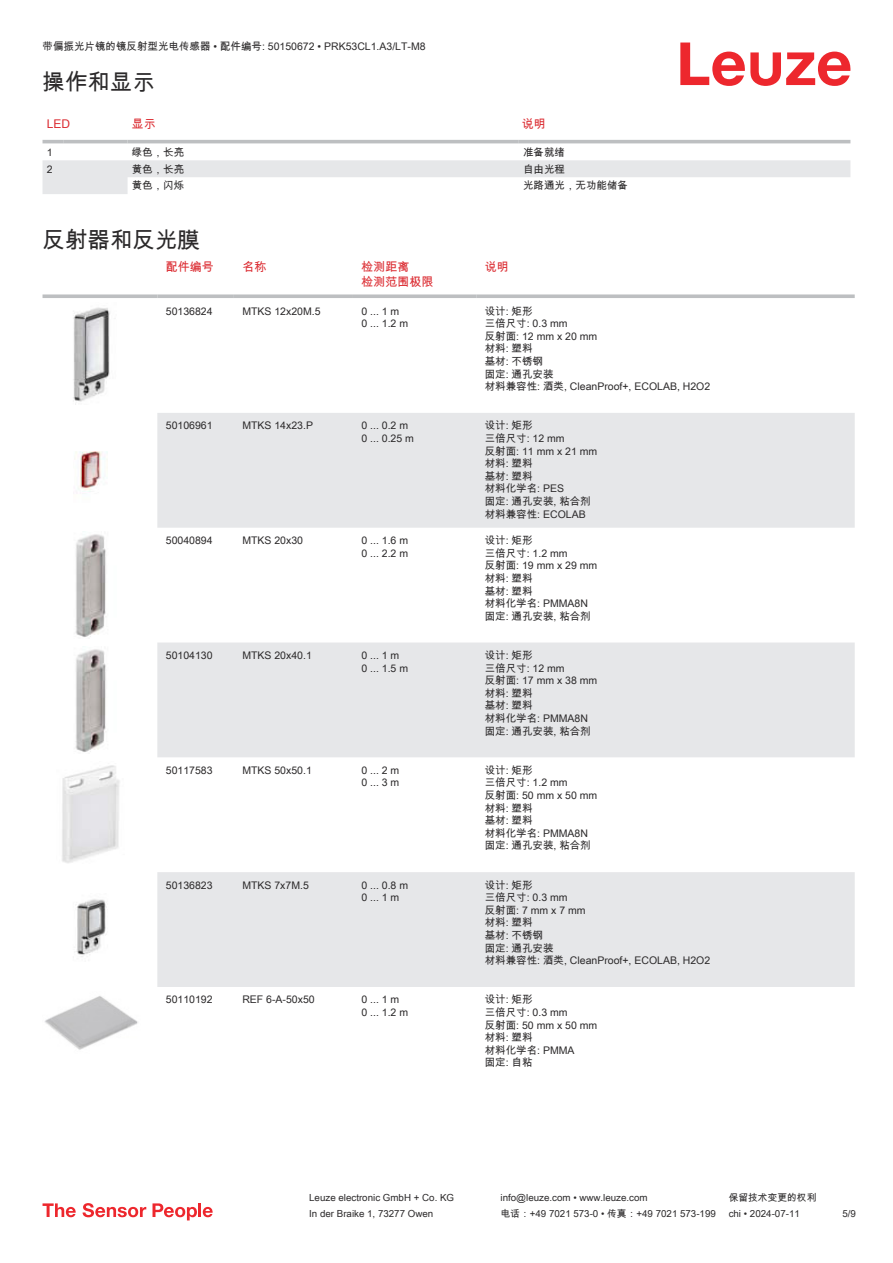
<style>
.page{position:relative;width:893px;height:1263px;background:#fff}
.page>*{position:absolute;margin:0;border:0;box-sizing:border-box;transform-origin:0 0}
.t1{font:22.5px "Arial Unicode MS";color:#2b292a}
.t2{font:12px/14.4px "Arial Unicode MS";color:#db2a30}
.t3{font:10.5px/12.6px "Arial Unicode MS";color:#2b292a}
.t4{font:9.75px "Arial Unicode MS";color:#2b292a}
</style>
<div class="page">
<svg style="left:680px;top:43px;width:170px;height:43px"></svg>
<svg style="left:43px;top:143px;width:807px;height:1px"></svg>
<svg style="left:43px;top:160px;width:807px;height:34px"></svg>
<hr style="left:43px;top:140px;width:21px;height:3px;background:#bdbfc1">
<hr style="left:64px;top:140px;width:64px;height:3px;background:#bdbfc1">
<hr style="left:128px;top:140px;width:391px;height:3px;background:#bdbfc1">
<hr style="left:519px;top:140px;width:331px;height:3px;background:#bdbfc1">
<svg style="left:157px;top:413px;width:698px;height:574px;fill:#e6e7e9"></svg>
<svg style="left:43px;top:294px;width:114px;height:4px"></svg>
<svg style="left:157px;top:294px;width:77px;height:4px"></svg>
<svg style="left:234px;top:294px;width:119px;height:4px"></svg>
<svg style="left:353px;top:294px;width:123px;height:4px"></svg>
<svg style="left:476px;top:294px;width:379px;height:4px;background:#c4c6c8"></svg>
<img style="left:73px;top:307px;width:37px;height:98px">
<img style="left:75px;top:451px;width:33px;height:42px">
<img style="left:75px;top:534px;width:31px;height:103px">
<img style="left:75px;top:649px;width:31px;height:103px">
<img style="left:62px;top:765px;width:58px;height:98px">
<img style="left:76px;top:899px;width:31px;height:58px">
<img style="left:44px;top:996px;width:94px;height:54px">
<svg style="left:43px;top:1203px;width:33px;height:14px"></svg>
<svg style="left:83px;top:1203px;width:63px;height:14px"></svg>
<svg style="left:153px;top:1203px;width:44px;height:17px"></svg>
<hr style="left:198px;top:1203px;width:3px;height:14px;background:#ed272d">
<svg style="left:203px;top:1207px;width:10px;height:10px"></svg>
<p class="t3" style="left:43px;top:40px;width:385px">带偏振光片镜的镜反射型光电传感器 • 配件编号: 50150672 • PRK53CL1.A3/LT-M8</p>
<h1 class="t1" style="left:43px;top:66px;width:114px">操作和显示</h1>
<p class="t2" style="left:47px;top:116px;width:25px">LED</p>
<p class="t2" style="left:132px;top:116px;width:25px">显示</p>
<p class="t2" style="left:522px;top:116px;width:25px">说明</p>
<p class="t3" style="left:47px;top:145px;width:7px">1</p>
<p class="t3" style="left:132px;top:145px;width:54px">绿色，长亮</p>
<p class="t3" style="left:523px;top:145px;width:43px">准备就绪</p>
<p class="t3" style="left:47px;top:162px;width:7px">2</p>
<p class="t3" style="left:132px;top:162px;width:54px">黄色，长亮</p>
<p class="t3" style="left:523px;top:162px;width:43px">自由光程</p>
<p class="t3" style="left:132px;top:179px;width:54px">黄色，闪烁</p>
<p class="t3" style="left:523px;top:179px;width:106px">光路通光，无功能储备</p>
<h1 class="t1" style="left:43px;top:224px;width:159px">反射器和反光膜</h1>
<p class="t2" style="left:166px;top:259px;width:49px">配件编号</p>
<p class="t2" style="left:242px;top:259px;width:25px">名称</p>
<p class="t2" style="left:361px;top:259px;width:74px">检测距离<br>检测范围极限</p>
<p class="t2" style="left:485px;top:259px;width:25px">说明</p>
<p class="t3" style="left:166px;top:304px;width:48px">50136824</p>
<p class="t3" style="left:242px;top:304px;width:80px">MTKS 12x20M.5</p>
<p class="t3" style="left:361px;top:304px;width:48px">0 ... 1 m<br>0 ... 1.2 m</p>
<p class="t3" style="left:485px;top:304px;width:227px">设计: 矩形<br>三倍尺寸: 0.3 mm<br>反射面: 12 mm x 20 mm<br>材料: 塑料<br>基材: 不锈钢<br>固定: 通孔安装<br>材料兼容性: 酒类, CleanProof+, ECOLAB, H2O2</p>
<p class="t3" style="left:166px;top:419px;width:48px">50106961</p>
<p class="t3" style="left:242px;top:419px;width:72px">MTKS 14x23.P</p>
<p class="t3" style="left:361px;top:419px;width:54px">0 ... 0.2 m<br>0 ... 0.25 m</p>
<p class="t3" style="left:485px;top:419px;width:114px">设计: 矩形<br>三倍尺寸: 12 mm<br>反射面: 11 mm x 21 mm材料: 塑料<br>基材: 塑料<br>材料化学名: PES<br>固定: 通孔安装, 粘合剂材料兼容性: ECOLAB</p>
<p class="t3" style="left:166px;top:534px;width:48px">50040894</p>
<p class="t3" style="left:242px;top:534px;width:62px">MTKS 20x30</p>
<p class="t3" style="left:361px;top:534px;width:48px">0 ... 1.6 m<br>0 ... 2.2 m</p>
<p class="t3" style="left:485px;top:534px;width:114px">设计: 矩形<br>三倍尺寸: 1.2 mm<br>反射面: 19 mm x 29 mm材料: 塑料<br>基材: 塑料<br>材料化学名: PMMA8N固定: 通孔安装, 粘合剂</p>
<p class="t3" style="left:166px;top:649px;width:48px">50104130</p>
<p class="t3" style="left:242px;top:649px;width:71px">MTKS 20x40.1</p>
<p class="t3" style="left:361px;top:649px;width:48px">0 ... 1 m<br>0 ... 1.5 m</p>
<p class="t3" style="left:485px;top:649px;width:114px">设计: 矩形<br>三倍尺寸: 12 mm<br>反射面: 17 mm x 38 mm材料: 塑料<br>基材: 塑料<br>材料化学名: PMMA8N固定: 通孔安装, 粘合剂</p>
<p class="t3" style="left:166px;top:763px;width:48px">50117583</p>
<p class="t3" style="left:242px;top:763px;width:71px">MTKS 50x50.1</p>
<p class="t3" style="left:361px;top:763px;width:39px">0 ... 2 m<br>0 ... 3 m</p>
<p class="t3" style="left:485px;top:763px;width:114px">设计: 矩形<br>三倍尺寸: 1.2 mm<br>反射面: 50 mm x 50 mm材料: 塑料<br>基材: 塑料<br>材料化学名: PMMA8N固定: 通孔安装, 粘合剂</p>
<p class="t3" style="left:166px;top:878px;width:48px">50136823</p>
<p class="t3" style="left:242px;top:878px;width:68px">MTKS 7x7M.5</p>
<p class="t3" style="left:361px;top:878px;width:48px">0 ... 0.8 m<br>0 ... 1 m</p>
<p class="t3" style="left:485px;top:878px;width:227px">设计: 矩形<br>三倍尺寸: 0.3 mm<br>反射面: 7 mm x 7 mm<br>材料: 塑料<br>基材: 不锈钢<br>固定: 通孔安装<br>材料兼容性: 酒类, CleanProof+, ECOLAB, H2O2</p>
<p class="t3" style="left:166px;top:993px;width:48px">50110192</p>
<p class="t3" style="left:242px;top:993px;width:74px">REF 6-A-50x50</p>
<p class="t3" style="left:361px;top:993px;width:48px">0 ... 1 m<br>0 ... 1.2 m</p>
<p class="t3" style="left:485px;top:993px;width:114px">设计: 矩形<br>三倍尺寸: 0.3 mm<br>反射面: 50 mm x 50 mm材料: 塑料<br>材料化学名: PMMA<br>固定: 自粘</p>
<p class="t4" style="left:309px;top:1191px;width:146px">Leuze electronic GmbH + Co. KG</p>
<p class="t4" style="left:501px;top:1191px;width:149px">info@leuze.com • www.leuze.com</p>
<p class="t4" style="left:729px;top:1191px;width:89px">保留技术变更的权利</p>
<p class="t4" style="left:309px;top:1206px;width:126px">In der Braike 1, 73277 Owen</p>
<p class="t4" style="left:501px;top:1206px;width:217px">电话：+49 7021 573-0 • 传真：+49 7021 573-199</p>
<p class="t4" style="left:729px;top:1206px;width:73px">chi • 2024-07-11</p>
<p class="t4" style="left:842px;top:1206px;width:15px">5/9</p>
</div>
